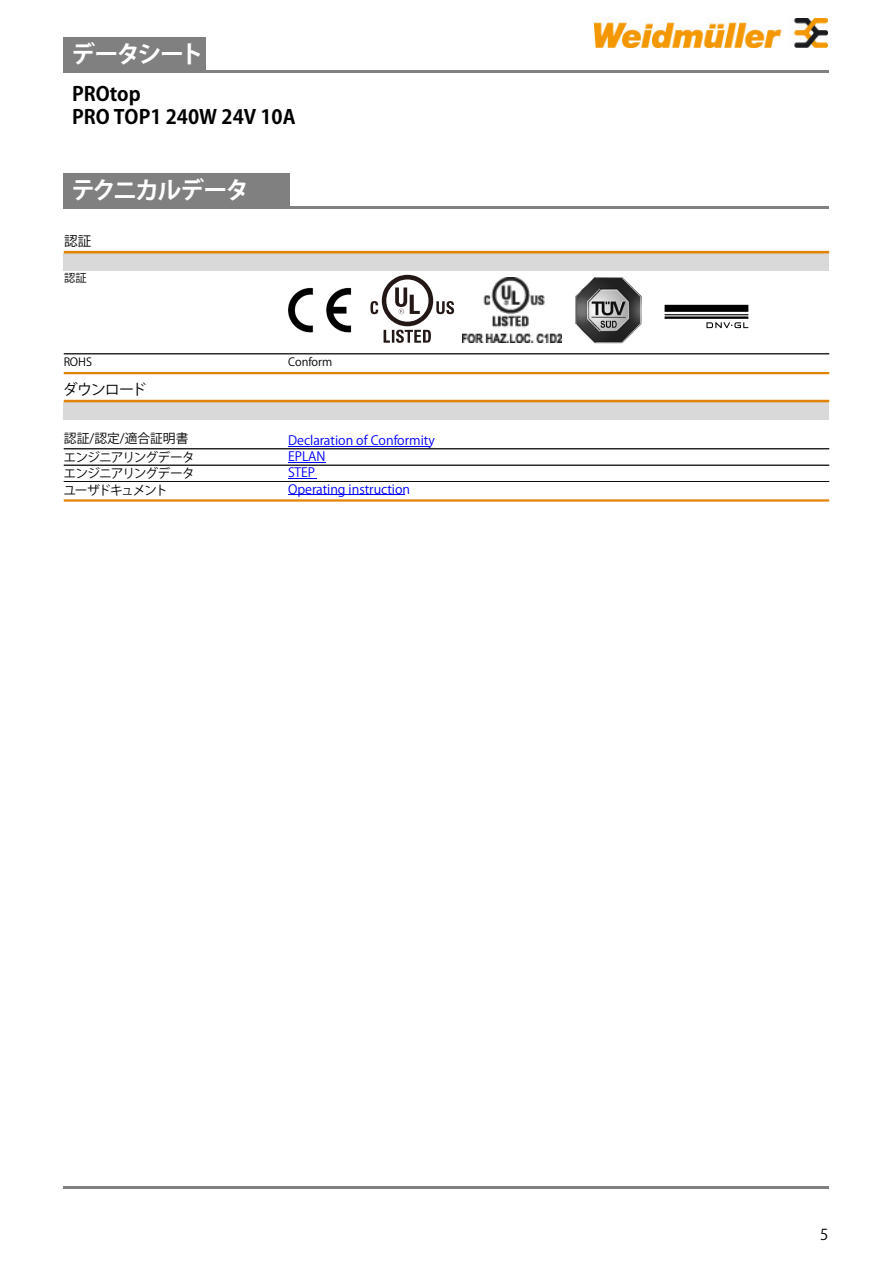
<style>
.page{position:relative;width:893px;height:1263px;background:#fff}
.page>*{position:absolute;margin:0;border:0;box-sizing:border-box;transform-origin:0 0}
.t1{font:700 24px "Koz Go Pr 6 N";letter-spacing:-.08em;color:#fff}
.t2{font:700 19.5px/22.5px "Koz Go Pr 6 N";color:#000}
.t3{font:15px "Koz Go Pr 6 N";letter-spacing:-.06em;color:#000}
.t4{font:13.5px "Koz Go Pr 6 N";color:#000}
.t5{font:12.75px/16.2px "Koz Go Pr 6 N";color:#00f}
.t6{font:12.75px/16.6px "Koz Go Pr 6 N";letter-spacing:-.065em;color:#000;text-align:justify}
.t7{font:12.75px "Koz Go Pr 6 N";color:#000}
.t8{font:11.25px "Koz Go Pr 6 N";color:#000}
</style>
<div class="page">
<img style="left:288px;top:287px;width:64px;height:46px">
<hr style="left:64px;top:70px;width:765px;height:2px;background:#808080">
<img style="left:594px;top:18px;width:233px;height:30px">
<hr style="left:64px;top:206px;width:765px;height:2px;background:#808080">
<hr style="left:64px;top:1186px;width:765px;height:3px;background:#808080">
<div style="left:64px;top:253px;width:765px;height:17px;background:#d9d9d9"></div>
<hr style="left:64px;top:251px;width:765px;height:2px;background:#e18200">
<hr style="left:64px;top:354px;width:224px;height:1px;background:#000">
<hr style="left:288px;top:354px;width:541px;height:1px;background:#000">
<hr style="left:64px;top:372px;width:765px;height:2px;background:#e18200">
<div style="left:64px;top:402px;width:765px;height:17px;background:#d9d9d9"></div>
<hr style="left:64px;top:400px;width:765px;height:2px;background:#e18200">
<hr style="left:288px;top:446px;width:141px;height:1px;background:#00f">
<hr style="left:64px;top:449px;width:224px;height:1px;background:#000">
<hr style="left:288px;top:449px;width:541px;height:1px;background:#000">
<hr style="left:288px;top:462px;width:38px;height:1px;background:#00f">
<hr style="left:64px;top:465px;width:224px;height:1px;background:#000">
<hr style="left:288px;top:465px;width:541px;height:1px;background:#000">
<svg style="left:288px;top:478px;width:28px;height:1px"></svg>
<hr style="left:64px;top:481px;width:224px;height:1px;background:#000">
<hr style="left:288px;top:481px;width:541px;height:1px;background:#000">
<hr style="left:288px;top:494px;width:116px;height:1px;background:#00f">
<hr style="left:64px;top:499px;width:765px;height:3px;background:#e18200">
<div style="left:64px;top:174px;width:226px;height:32px;background:#808080"></div>
<div style="left:64px;top:38px;width:142px;height:32px;background:#808080"></div>
<img style="left:664px;top:304px;width:85px;height:25px">
<img style="left:575px;top:277px;width:67px;height:66px">
<svg style="left:370px;top:275px;width:84px;height:68px"></svg>
<img style="left:463px;top:277px;width:98px;height:66px">
<h1 class="t1" style="left:71px;top:40px;width:134px">データシート</h1>
<h2 class="t2" style="left:72px;top:83px;width:225px">PROtop<br>PRO TOP1 240W 24V 10A</h2>
<h1 class="t1" style="left:71px;top:176px;width:180px">テクニカルデータ</h1>
<p class="t4" style="left:64px;top:233px;width:28px">認証</p>
<p class="t8" style="left:64px;top:272px;width:24px">認証</p>
<p class="t8" style="left:64px;top:355px;width:30px">ROHS</p>
<p class="t8" style="left:288px;top:355px;width:46px">Conform</p>
<p class="t3" style="left:63px;top:381px;width:85px">ダウンロード</p>
<p class="t7" style="left:64px;top:432px;width:126px">認証/認定/適合証明書</p>
<p class="t6" style="left:63px;top:449px;width:133px">エンジニアリングデータエンジニアリングデータユーザドキュメント</p>
<p class="t5" style="left:288px;top:432px;width:148px">Declaration of Conformity<br>EPLAN<br>STEP<br>Operating instruction</p>
<p class="t3" style="left:820px;top:1226px;width:10px">5</p>
</div>
